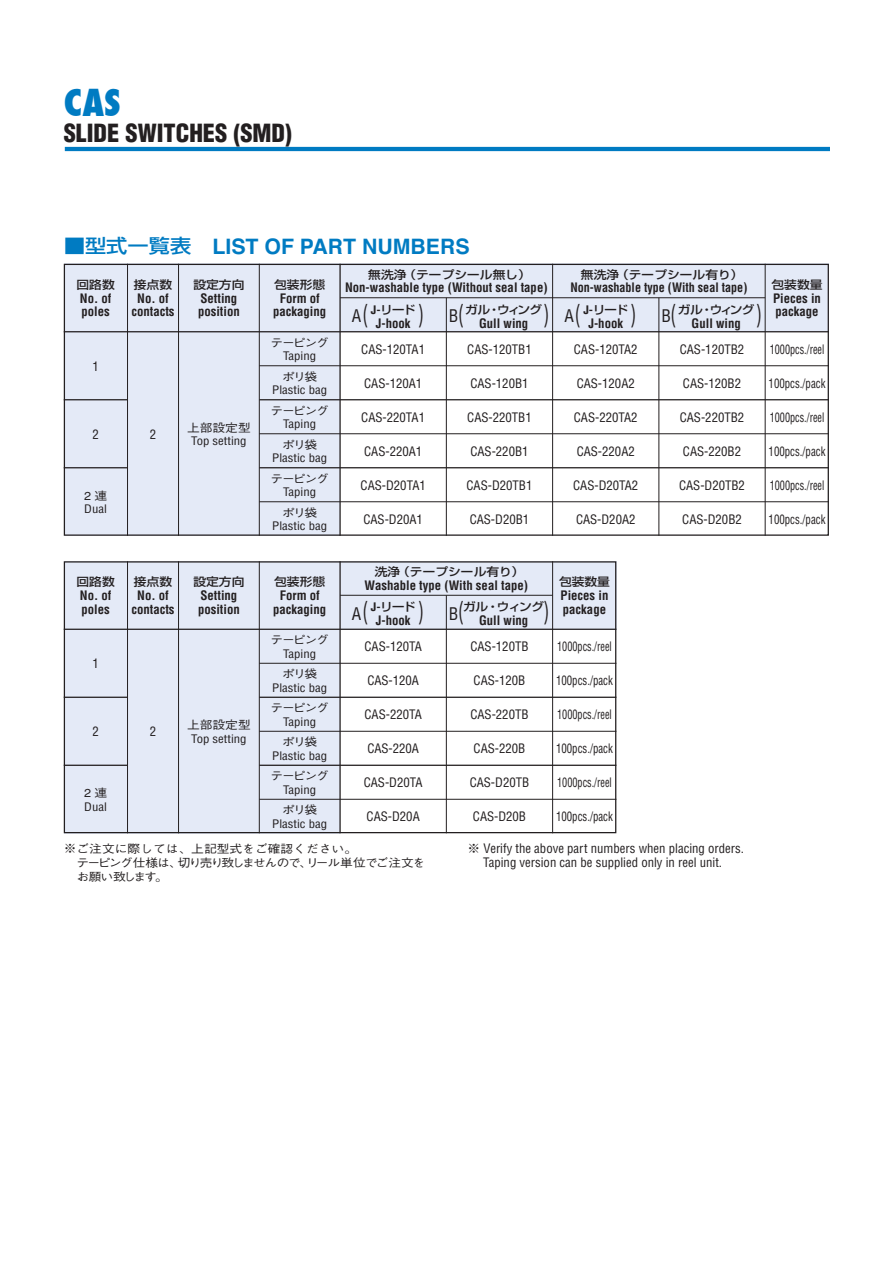
<style>
.page{position:relative;width:893px;height:1263px;background:#fff}
.page>*{position:absolute;margin:0;border:0;box-sizing:border-box;transform-origin:0 0}
.t1{font:800 condensed 36.15px "Futura";color:#007bc2}
.t2{font:25.5px "Shin Go Medium 90 msp RKSJ H";color:#231f20;scale:.5 1}
.t3{font:900 condensed 24.45px "Helvetica";color:#231f20}
.t4{font:700 21.3px "Helvetica";color:#007bc2}
.t5{font:condensed 16.95px "Helvetica";color:#231f20}
.t6{font:condensed 12.75px/13.8px "Helvetica";color:#231f20;text-align:center}
.t7{font:700 condensed 12.75px/13.8px "Helvetica";color:#231f20}
.t8{font:condensed 12.75px "Helvetica";color:#231f20;scale:.8 1}
.t9{font:condensed 12.75px "Helvetica";color:#231f20;scale:.85 1}
.t10{font:700 condensed 12.75px "Helvetica";color:#231f20;scale:.95 1}
.t11{font:condensed 11.55px "Helvetica";color:#231f20;scale:1.11 1}
.t12{font:11.55px "Shin Go Medium 90 msp RKSJ H";color:#231f20;scale:1.11 1}
.t13{font:11.55px "Gothic BBB Medium 90 msp RKSJ H";letter-spacing:-.085em;color:#231f20;scale:1.11 1}
.t14{font:11.55px/13.8px "Gothic BBB Medium 90 msp RKSJ H";letter-spacing:-.03em;color:#231f20;scale:1.11 1}
.s1{font-family:"Shin Go Medium 90 msp RKSJ H";font-weight:400;font-size:19.2px}
.s2{font-family:"Helvetica";font-weight:700;font-stretch:condensed}
.s3{font-size:12.75px}
.s4{font-family:"Gothic BBB Medium 90 msp RKSJ H";font-stretch:normal}
</style>
<div class="page">
<hr style="left:65px;top:147px;width:765px;height:4px;background:#007bc2">
<svg style="left:63px;top:263px;width:766px;height:571px"></svg>
<h1 class="t1" style="left:64px;top:87px;width:58px">CAS</h1>
<h3 class="t3" style="left:64px;top:123px;width:230px">SLIDE SWITCHES (SMD)</h3>
<h3 class="t4" style="left:64px;top:238px;width:407px"><span class="s1">■型式一覧表</span> LIST OF PART NUMBERS</h3>
<p class="t12" style="left:77px;top:280px;width:36px">回路数</p>
<p class="t7" style="left:80px;top:292px;width:33px">No. of poles</p>
<p class="t12" style="left:368px;top:270px;width:148px">無洗浄（テープシール無し）</p>
<p class="t7" style="left:345px;top:282px;width:204px">Non-washable type (Without seal tape)</p>
<p class="t12" style="left:581px;top:270px;width:148px">無洗浄（テープシール有り）</p>
<p class="t10" style="left:570px;top:283px;width:188px">Non-washable type (With seal tape)</p>
<p class="t12" style="left:193px;top:280px;width:47px">設定方向</p>
<p class="t7" style="left:198px;top:292px;width:43px">Setting position</p>
<p class="t12" style="left:274px;top:280px;width:47px">包装形態</p>
<p class="t7" style="left:273px;top:292px;width:55px;text-align:center">Form of packaging</p>
<p class="t12" style="left:134px;top:280px;width:36px">接点数</p>
<p class="t7" style="left:131px;top:292px;width:45px;text-align:center">No. of contacts</p>
<h2 class="t2" style="left:362px;top:305px;width:126px">(　　　　)</h2>
<h2 class="t2" style="left:458px;top:305px;width:360px">(　　　　　　 ) (　　　　)</h2>
<h2 class="t2" style="left:670px;top:305px;width:186px">(　　　　　　 )</h2>
<p class="t12" style="left:465px;top:305px;width:71px">ガル・ウィング</p>
<p class="t7" style="left:479px;top:317px;width:51px">Gull wing</p>
<p class="t12" style="left:678px;top:305px;width:71px">ガル・ウィング</p>
<p class="t7" style="left:692px;top:317px;width:51px">Gull wing</p>
<p class="t12" style="left:371px;top:305px;width:42px"><span class="s2">J-</span>リード</p>
<p class="t7" style="left:376px;top:317px;width:36px">J-hook</p>
<p class="t12" style="left:583px;top:305px;width:42px"><span class="s2">J-</span>リード</p>
<p class="t7" style="left:588px;top:317px;width:36px">J-hook</p>
<h3 class="t5" style="left:352px;top:309px;width:11px">A</h3>
<h3 class="t5" style="left:449px;top:309px;width:11px">B</h3>
<h3 class="t5" style="left:564px;top:309px;width:11px">A</h3>
<h3 class="t5" style="left:661px;top:309px;width:11px">B</h3>
<p class="t12" style="left:771px;top:280px;width:47px">包装数量</p>
<p class="t7" style="left:773px;top:292px;width:49px">Pieces in package</p>
<p class="t6" style="left:92px;top:360px;width:8px">1</p>
<p class="t6" style="left:92px;top:428px;width:8px">2</p>
<p class="t13" style="left:84px;top:491px;width:22px">2連</p>
<p class="t11" style="left:84px;top:505px;width:22px">Dual</p>
<p class="t6" style="left:150px;top:428px;width:8px">2</p>
<p class="t13" style="left:187px;top:423px;width:59px">上部設定型</p>
<p class="t11" style="left:191px;top:437px;width:51px">Top setting</p>
<p class="t12" style="left:77px;top:578px;width:36px">回路数</p>
<p class="t7" style="left:80px;top:590px;width:33px">No. of poles</p>
<p class="t6" style="left:92px;top:658px;width:8px">1</p>
<p class="t12" style="left:134px;top:578px;width:36px">接点数</p>
<p class="t7" style="left:131px;top:590px;width:45px;text-align:center">No. of contacts</p>
<p class="t12" style="left:193px;top:578px;width:47px">設定方向</p>
<p class="t7" style="left:198px;top:590px;width:43px">Setting position</p>
<p class="t6" style="left:92px;top:726px;width:8px">2</p>
<p class="t13" style="left:84px;top:789px;width:22px">2連</p>
<p class="t11" style="left:84px;top:802px;width:22px">Dual</p>
<p class="t6" style="left:150px;top:726px;width:8px">2</p>
<p class="t13" style="left:187px;top:721px;width:59px">上部設定型</p>
<p class="t11" style="left:191px;top:734px;width:51px">Top setting</p>
<p class="t13" style="left:270px;top:338px;width:54px">テーピング</p>
<p class="t11" style="left:283px;top:352px;width:31px">Taping</p>
<p class="t13" style="left:282px;top:372px;width:33px">ポリ袋</p>
<p class="t11" style="left:272px;top:386px;width:51px">Plastic bag</p>
<p class="t13" style="left:270px;top:406px;width:54px">テーピング</p>
<p class="t11" style="left:283px;top:420px;width:31px">Taping</p>
<p class="t13" style="left:282px;top:440px;width:33px">ポリ袋</p>
<p class="t11" style="left:272px;top:454px;width:51px">Plastic bag</p>
<p class="t13" style="left:270px;top:474px;width:54px">テーピング</p>
<p class="t11" style="left:283px;top:488px;width:31px">Taping</p>
<p class="t13" style="left:282px;top:508px;width:33px">ポリ袋</p>
<p class="t11" style="left:272px;top:522px;width:51px">Plastic bag</p>
<p class="t12" style="left:274px;top:578px;width:47px">包装形態</p>
<p class="t7" style="left:273px;top:590px;width:55px;text-align:center">Form of packaging</p>
<p class="t13" style="left:270px;top:636px;width:54px">テーピング</p>
<p class="t11" style="left:283px;top:649px;width:31px">Taping</p>
<p class="t13" style="left:282px;top:670px;width:33px">ポリ袋</p>
<p class="t11" style="left:272px;top:683px;width:51px">Plastic bag</p>
<p class="t13" style="left:270px;top:704px;width:54px">テーピング</p>
<p class="t11" style="left:283px;top:717px;width:31px">Taping</p>
<p class="t13" style="left:282px;top:738px;width:33px">ポリ袋</p>
<p class="t11" style="left:272px;top:751px;width:51px">Plastic bag</p>
<p class="t13" style="left:270px;top:772px;width:54px">テーピング</p>
<p class="t11" style="left:283px;top:785px;width:31px">Taping</p>
<p class="t13" style="left:282px;top:806px;width:33px">ポリ袋</p>
<p class="t11" style="left:272px;top:819px;width:51px">Plastic bag</p>
<p class="t6" style="left:361px;top:343px;width:65px">CAS-120TA1</p>
<p class="t6" style="left:467px;top:343px;width:66px">CAS-120TB1</p>
<p class="t6" style="left:470px;top:377px;width:60px">CAS-120B1</p>
<p class="t6" style="left:574px;top:343px;width:65px">CAS-120TA2</p>
<p class="t6" style="left:577px;top:377px;width:60px">CAS-120A2</p>
<p class="t6" style="left:683px;top:377px;width:60px">CAS-120B2</p>
<p class="t6" style="left:680px;top:343px;width:66px">CAS-120TB2</p>
<p class="t8" style="left:770px;top:344px;width:70px">1000pcs./reel</p>
<p class="t6" style="left:364px;top:377px;width:60px">CAS-120A1</p>
<p class="t9" style="left:768px;top:378px;width:68px">100pcs./pack</p>
<p class="t6" style="left:361px;top:411px;width:65px">CAS-220TA1</p>
<p class="t6" style="left:467px;top:411px;width:66px">CAS-220TB1</p>
<p class="t6" style="left:470px;top:445px;width:60px">CAS-220B1</p>
<p class="t6" style="left:574px;top:411px;width:65px">CAS-220TA2</p>
<p class="t6" style="left:577px;top:445px;width:60px">CAS-220A2</p>
<p class="t6" style="left:680px;top:411px;width:66px">CAS-220TB2</p>
<p class="t6" style="left:683px;top:445px;width:60px">CAS-220B2</p>
<p class="t8" style="left:770px;top:412px;width:70px">1000pcs./reel</p>
<p class="t6" style="left:364px;top:445px;width:60px">CAS-220A1</p>
<p class="t9" style="left:768px;top:446px;width:68px">100pcs./pack</p>
<p class="t6" style="left:361px;top:479px;width:67px">CAS-D20TA1</p>
<p class="t6" style="left:466px;top:479px;width:67px">CAS-D20TB1</p>
<p class="t6" style="left:470px;top:513px;width:61px">CAS-D20B1</p>
<p class="t6" style="left:573px;top:479px;width:67px">CAS-D20TA2</p>
<p class="t6" style="left:576px;top:513px;width:61px">CAS-D20A2</p>
<p class="t6" style="left:679px;top:479px;width:67px">CAS-D20TB2</p>
<p class="t6" style="left:682px;top:513px;width:61px">CAS-D20B2</p>
<p class="t8" style="left:770px;top:480px;width:70px">1000pcs./reel</p>
<p class="t6" style="left:363px;top:513px;width:61px">CAS-D20A1</p>
<p class="t9" style="left:768px;top:514px;width:68px">100pcs./pack</p>
<p class="t12" style="left:375px;top:568px;width:136px">洗浄（テープシール有り）</p>
<p class="t7" style="left:365px;top:579px;width:165px">Washable type (With seal tape)</p>
<h2 class="t2" style="left:362px;top:602px;width:126px">(　　　　)</h2>
<h2 class="t2" style="left:458px;top:602px;width:186px">(　　　　　　 )</h2>
<p class="t12" style="left:463px;top:603px;width:75px">ガル・ウィング</p>
<p class="t7" style="left:479px;top:615px;width:51px">Gull wing</p>
<p class="t12" style="left:371px;top:603px;width:42px"><span class="s2">J-</span>リード</p>
<p class="t7" style="left:376px;top:615px;width:36px">J-hook</p>
<h3 class="t5" style="left:352px;top:607px;width:11px">A</h3>
<h3 class="t5" style="left:449px;top:607px;width:11px">B</h3>
<p class="t12" style="left:559px;top:578px;width:47px">包装数量</p>
<p class="t7" style="left:560px;top:590px;width:49px">Pieces in package</p>
<p class="t6" style="left:364px;top:641px;width:59px">CAS-120TA</p>
<p class="t6" style="left:470px;top:641px;width:60px">CAS-120TB</p>
<p class="t6" style="left:474px;top:675px;width:53px">CAS-120B</p>
<p class="t8" style="left:557px;top:641px;width:70px">1000pcs./reel</p>
<p class="t6" style="left:367px;top:675px;width:53px">CAS-120A</p>
<p class="t9" style="left:556px;top:675px;width:68px">100pcs./pack</p>
<p class="t6" style="left:364px;top:709px;width:59px">CAS-220TA</p>
<p class="t6" style="left:470px;top:709px;width:60px">CAS-220TB</p>
<p class="t6" style="left:474px;top:743px;width:53px">CAS-220B</p>
<p class="t8" style="left:557px;top:709px;width:70px">1000pcs./reel</p>
<p class="t6" style="left:367px;top:743px;width:53px">CAS-220A</p>
<p class="t9" style="left:556px;top:743px;width:68px">100pcs./pack</p>
<p class="t6" style="left:364px;top:777px;width:60px">CAS-D20TA</p>
<p class="t6" style="left:470px;top:777px;width:61px">CAS-D20TB</p>
<p class="t6" style="left:473px;top:811px;width:55px">CAS-D20B</p>
<p class="t8" style="left:557px;top:777px;width:70px">1000pcs./reel</p>
<p class="t6" style="left:367px;top:811px;width:55px">CAS-D20A</p>
<p class="t9" style="left:556px;top:811px;width:68px">100pcs./pack</p>
<p class="t14" style="left:76px;top:843px;width:316px;text-indent:-13px"><span class="s3">※</span>ご注文に際しては、上記型式をご確認ください。<br>テーピング仕様は、切り売り致しませんので、リール単位でご注文をお願い致します。</p>
<p class="t6" style="left:468px;top:843px;width:278px"><span class="s4">※</span> Verify the above part numbers when placing orders.<br>Taping version can be supplied only in reel unit.</p>
</div>
